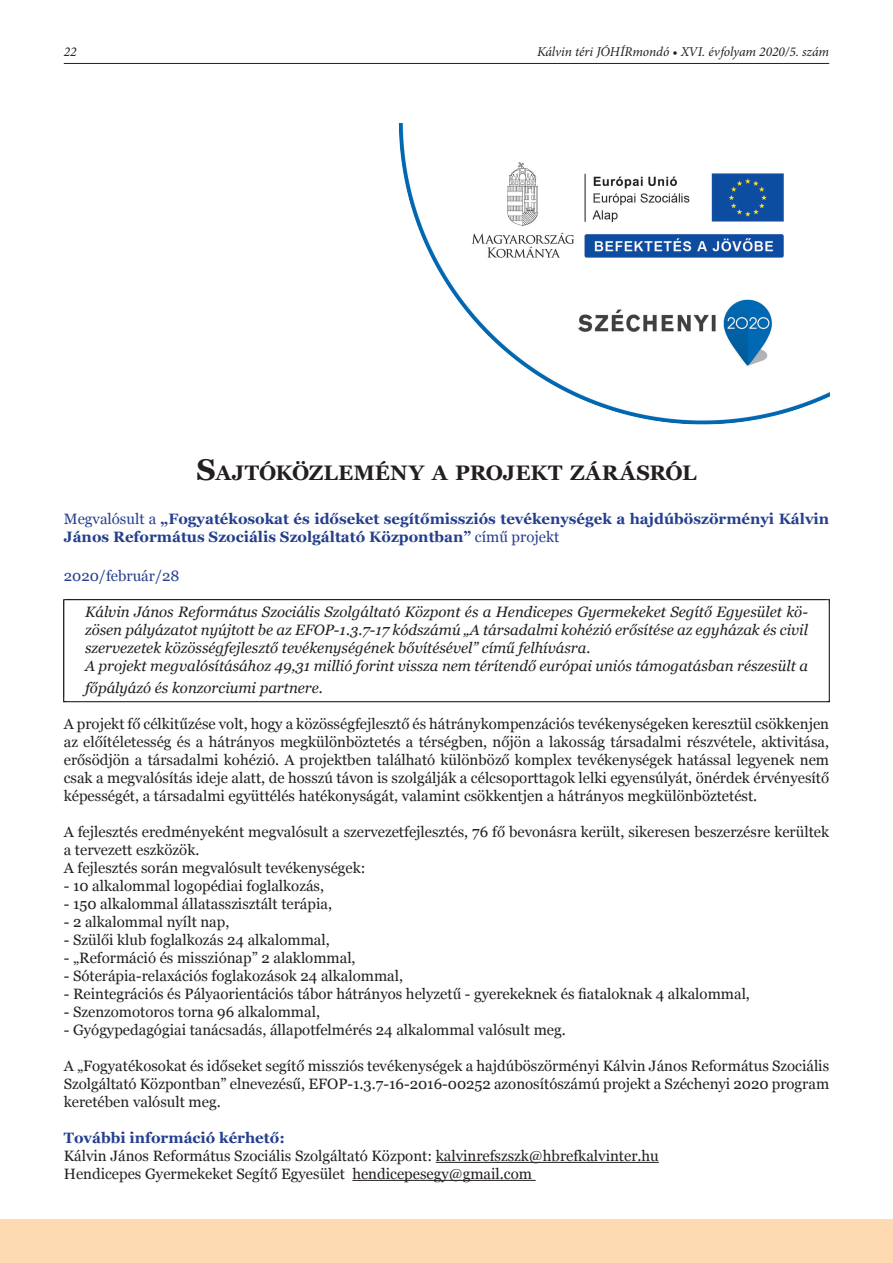
<style>
.page{position:relative;width:893px;height:1263px;background:#fff}
.page>*{position:absolute;margin:0;border:0;box-sizing:border-box;transform-origin:0 0}
.t1{font:700 21px "Georgia";letter-spacing:.005em;color:#231f20}
.t2{font:15px/18px "Georgia";color:#231f20;text-align:justify}
.t3{font:italic 15px/18px "Georgia";color:#231f20}
.t4{font:700 15px/18px "Georgia";color:#253f8e}
.t5{font:15px "Georgia";color:#253f8e}
.t6{font:italic 13.5px "Minion Pro";letter-spacing:-.005em;color:#231f20}
.s1{font-size:30px}
.s2{font-weight:400}
</style>
<div class="page">
<hr style="left:64px;top:63px;width:765px;height:1px;background:#231f20">
<div style="left:0;top:1219px;width:893px;height:44px;background:#fedab3"></div>
<img style="left:398px;top:123px;width:431px;height:302px">
<hr style="left:436px;top:1162px;width:223px;height:1px;background:#231f20">
<hr style="left:352px;top:1180px;width:184px;height:1px;background:#231f20">
<p class="t6" style="left:64px;top:42px;width:14px">22</p>
<p class="t6" style="left:537px;top:42px;width:294px">Kálvin téri JÓHÍRmondó • XVI. évfolyam 2020/5. szám</p>
<h1 class="t1" style="left:197px;top:459px;width:501px"><span class="s1">S</span>AJTÓKÖZLEMÉNY A PROJEKT ZÁRÁSRÓL</h1>
<p class="t4" style="left:64px;top:510px;width:767px"><span class="s2">Megvalósult a</span> „Fogyatékosokat és időseket segítőmissziós tevékenységek a hajdúböszörményi Kálvin<br>János Református Szociális Szolgáltató Központban” <span class="s2">című projekt</span></p>
<p class="t5" style="left:64px;top:567px;width:117px">2020/február/28</p>
<p class="t3" style="left:85px;top:603px;width:724px">Kálvin János Református Szociális Szolgáltató Központ és a Hendicepes Gyermekeket Segítő Egyesület kö&shy;zösen pályázatot nyújtott be az EFOP-1.3.7-17 kódszámú „A társadalmi kohézió erősítése az egyházak és civil szervezetek közösségfejlesztő tevékenységének bővítésével” című felhívásra.<br>A projekt megvalósításához 49,31 millió forint vissza nem térítendő európai uniós támogatásban részesült a</p>
<p class="t3" style="left:85px;top:679px;width:239px">főpályázó és konzorciumi partnere.</p>
<p class="t2" style="left:64px;top:715px;width:767px">A projekt fő célkitűzése volt, hogy a közösségfejlesztő és hátránykompenzációs tevékenységeken keresztül csökkenjen az előítéletesség és a hátrányos megkülönböztetés a térségben, nőjön a lakosság társadalmi részvétele, aktivitása, erősödjön a társadalmi kohézió. A projektben található különböző komplex tevékenységek hatással legyenek nem csak a megvalósítás ideje alatt, de hosszú távon is szolgálják a célcsoporttagok lelki egyensúlyát, önérdek érvényesítő képességét, a társadalmi együttélés hatékonyságát, valamint csökkentjen a hátrányos megkülönböztetést.</p>
<p class="t2" style="left:64px;top:823px;width:767px;text-align:left">A fejlesztés eredményeként megvalósult a szervezetfejlesztés, 76 fő bevonásra került, sikeresen beszerzésre kerültek a tervezett eszközök.<br>A fejlesztés során megvalósult tevékenységek:</p>
<p class="t2" style="left:64px;top:877px;width:262px">- 10 alkalommal logopédiai foglalkozás,</p>
<p class="t2" style="left:64px;top:895px;width:270px">- 150 alkalommal állatasszisztált terápia,</p>
<p class="t2" style="left:64px;top:913px;width:167px">- 2 alkalommal nyílt nap,</p>
<p class="t2" style="left:64px;top:931px;width:268px">- Szülői klub foglalkozás 24 alkalommal,</p>
<p class="t2" style="left:64px;top:949px;width:293px">- „Reformáció és missziónap” 2 alaklommal,</p>
<p class="t2" style="left:64px;top:967px;width:341px">- Sóterápia-relaxációs foglakozások 24 alkalommal,</p>
<p class="t2" style="left:64px;top:985px;width:688px">- Reintegrációs és Pályaorientációs tábor hátrányos helyzetű - gyerekeknek és fiataloknak 4 alkalommal,</p>
<p class="t2" style="left:64px;top:1003px;width:258px">- Szenzomotoros torna 96 alkalommal,</p>
<p class="t2" style="left:64px;top:1021px;width:504px">- Gyógypedagógiai tanácsadás, állapotfelmérés 24 alkalommal valósult meg.</p>
<p class="t2" style="left:64px;top:1057px;width:767px">A „Fogyatékosokat és időseket segítő missziós tevékenységek a hajdúböszörményi Kálvin János Református Szociális Szolgáltató Központban” elnevezésű, EFOP-1.3.7-16-2016-00252 azonosítószámú projekt a Széchenyi 2020 program keretében valósult meg.</p>
<p class="t4" style="left:64px;top:1129px;width:223px">További információ kérhető:</p>
<p class="t2" style="left:64px;top:1147px;width:597px">Kálvin János Református Szociális Szolgáltató Központ: kalvinrefszszk@hbrefkalvinter.hu<br>Hendicepes Gyermekeket Segítő Egyesület hendicepesegy@gmail.com</p>
</div>
